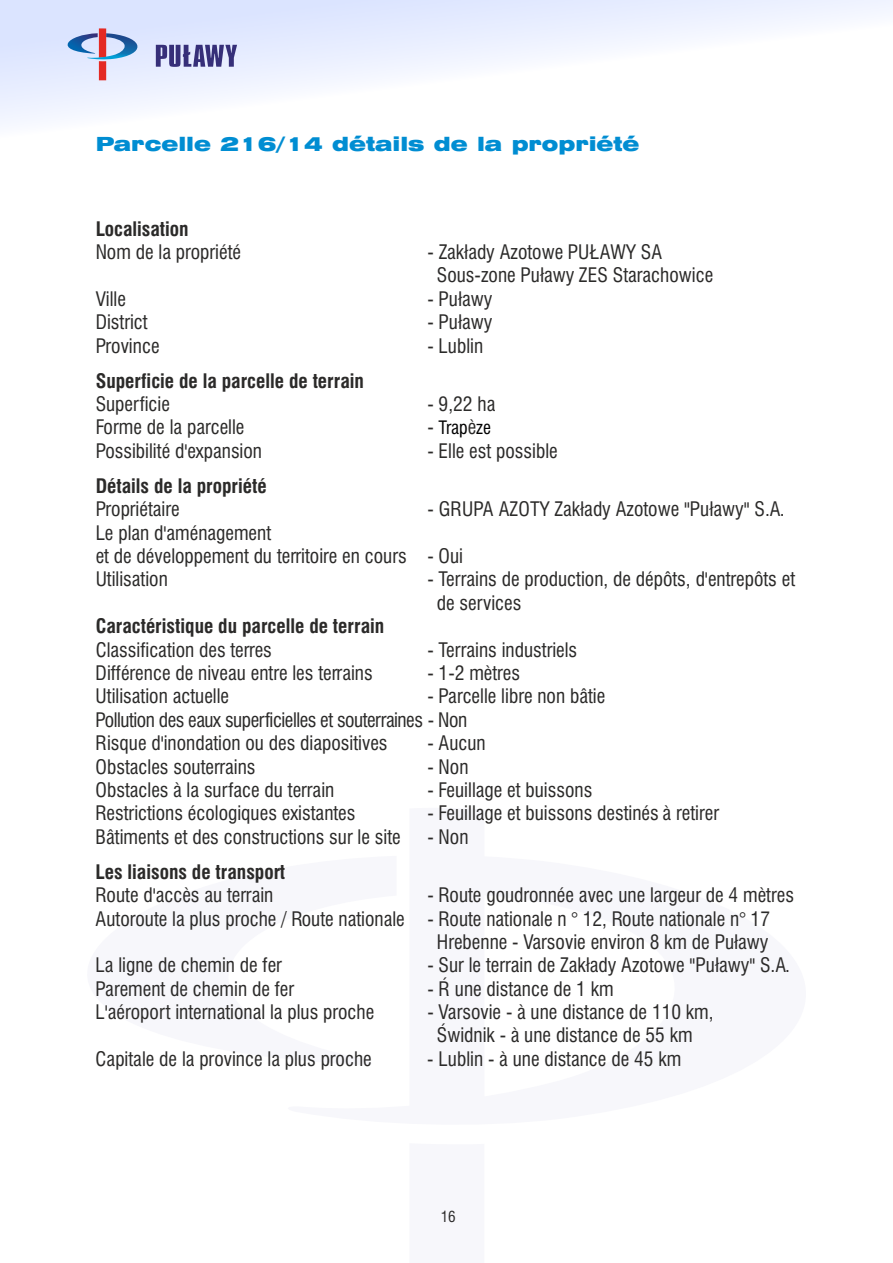
<style>
.page{position:relative;width:893px;height:1263px;background:#fff}
.page>*{position:absolute;margin:0;border:0;box-sizing:border-box;transform-origin:0 0}
.t1{font:condensed 19.5px/23.4px "Swiss 721";color:#2b2a29}
.t2{font:700 condensed 19.5px "Swiss 721";color:#2b2a29}
.t3{font:19.5px "Swiss 721 Blk Ex AT";color:#008dd2}
.t4{font:condensed 18px "Swiss 721";color:#000}
.t5{font:condensed 15px "Swiss 721";color:#2b2a29}
.s1{font-size:19.5px;color:#2b2a29}
</style>
<div class="page">
<svg style="left:0;top:0;width:893px;height:124px"></svg>
<svg style="left:156px;top:45px;width:81px;height:22px;background:#7775ab"></svg>
<svg style="left:51px;top:28px;width:96px;height:52px;background:#c6c9e3"></svg>
<p class="t3" style="left:96px;top:136px;width:545px">Parcelle 216/14 détails de la propriété</p>
<p class="t2" style="left:96px;top:221px;width:95px">Localisation</p>
<p class="t1" style="left:96px;top:242px;width:147px">Nom de la propriété</p>
<p class="t1" style="left:437px;top:242px;width:278px;text-indent:-10px">- Zakłady Azotowe PUŁAWY SA<br>Sous-zone Puławy ZES Starachowice</p>
<p class="t1" style="left:96px;top:289px;width:32px">Ville</p>
<p class="t1" style="left:427px;top:289px;width:67px">- Puławy</p>
<p class="t1" style="left:96px;top:313px;width:54px">District</p>
<p class="t1" style="left:427px;top:313px;width:67px">- Puławy</p>
<p class="t1" style="left:96px;top:336px;width:65px">Province</p>
<p class="t1" style="left:427px;top:336px;width:57px">- Lublin</p>
<p class="t2" style="left:96px;top:373px;width:270px">Superficie de la parcelle de terrain</p>
<p class="t1" style="left:96px;top:394px;width:76px">Superficie</p>
<p class="t1" style="left:427px;top:394px;width:70px">- 9,22 ha</p>
<p class="t1" style="left:96px;top:418px;width:150px">Forme de la parcelle</p>
<p class="t4" style="left:427px;top:421px;width:65px"><span class="s1">-</span> Trap<span class="s1">è</span>ze</p>
<p class="t1" style="left:96px;top:441px;width:168px">Possibilité d'expansion</p>
<p class="t1" style="left:427px;top:441px;width:132px">- Elle est possible</p>
<p class="t2" style="left:96px;top:478px;width:173px">Détails de la propriété</p>
<p class="t1" style="left:96px;top:500px;width:86px">Propriétaire</p>
<p class="t1" style="left:427px;top:500px;width:359px">- GRUPA AZOTY Zakłady Azotowe "Puławy" S.A.</p>
<p class="t1" style="left:96px;top:523px;width:369px">Le plan d'aménagement<br>et de développement du territoire en cours - Oui<br>Utilisation</p>
<p class="t1" style="left:437px;top:570px;width:360px;text-indent:-10px">- Terrains de production, de dépôts, d'entrepôts et de services</p>
<p class="t2" style="left:96px;top:618px;width:290px">Caractéristique du parcelle de terrain</p>
<p class="t1" style="left:96px;top:640px;width:178px">Classification des terres</p>
<p class="t1" style="left:427px;top:640px;width:151px">- Terrains industriels</p>
<p class="t1" style="left:96px;top:663px;width:279px">Différence de niveau entre les terrains</p>
<p class="t1" style="left:427px;top:663px;width:94px">- 1-2 mètres</p>
<p class="t1" style="left:96px;top:687px;width:135px">Utilisation actuelle</p>
<p class="t1" style="left:96px;top:687px;width:511px;text-indent:332px">- Parcelle libre non bâtie<br>Pollution des eaux superficielles et souterraines - Non<br>Risque d'inondation ou des diapositives</p>
<p class="t1" style="left:427px;top:733px;width:60px">- Aucun</p>
<p class="t1" style="left:96px;top:757px;width:161px">Obstacles souterrains</p>
<p class="t1" style="left:427px;top:757px;width:43px">- Non</p>
<p class="t1" style="left:96px;top:780px;width:240px">Obstacles à la surface du terrain</p>
<p class="t1" style="left:427px;top:780px;width:167px">- Feuillage et buissons</p>
<p class="t1" style="left:96px;top:804px;width:261px">Restrictions écologiques existantes</p>
<p class="t1" style="left:427px;top:804px;width:293px">- Feuillage et buissons destinés à retirer</p>
<p class="t1" style="left:96px;top:827px;width:307px">Bâtiments et des constructions sur le site</p>
<p class="t1" style="left:427px;top:827px;width:43px">- Non</p>
<p class="t2" style="left:96px;top:864px;width:191px">Les liaisons de transport</p>
<p class="t1" style="left:96px;top:885px;width:179px">Route d'accès au terrain</p>
<p class="t1" style="left:427px;top:885px;width:368px">- Route goudronnée avec une largeur de 4 mètres</p>
<p class="t1" style="left:96px;top:909px;width:676px">Autoroute la plus proche / Route nationale - Route nationale n ° 12, Route nationale n° 17</p>
<p class="t1" style="left:437px;top:932px;width:333px">Hrebenne - Varsovie environ 8 km de Puławy</p>
<p class="t1" style="left:96px;top:956px;width:188px">La ligne de chemin de fer</p>
<p class="t1" style="left:427px;top:956px;width:364px">- Sur le terrain de Zakłady Azotowe "Puławy" S.A.</p>
<p class="t1" style="left:96px;top:979px;width:200px">Parement de chemin de fer</p>
<p class="t1" style="left:427px;top:979px;width:188px">- Ŕ une distance de 1 km</p>
<p class="t1" style="left:96px;top:1002px;width:280px">L'aéroport international la plus proche</p>
<p class="t1" style="left:427px;top:1002px;width:288px;text-align:center">- Varsovie - à une distance de 110 km,<br>Świdnik - à une distance de 55 km</p>
<p class="t1" style="left:96px;top:1049px;width:278px">Capitale de la province la plus proche</p>
<p class="t1" style="left:427px;top:1049px;width:255px">- Lublin - à une distance de 45 km</p>
<p class="t5" style="left:441px;top:1211px;width:16px">16</p>
</div>
